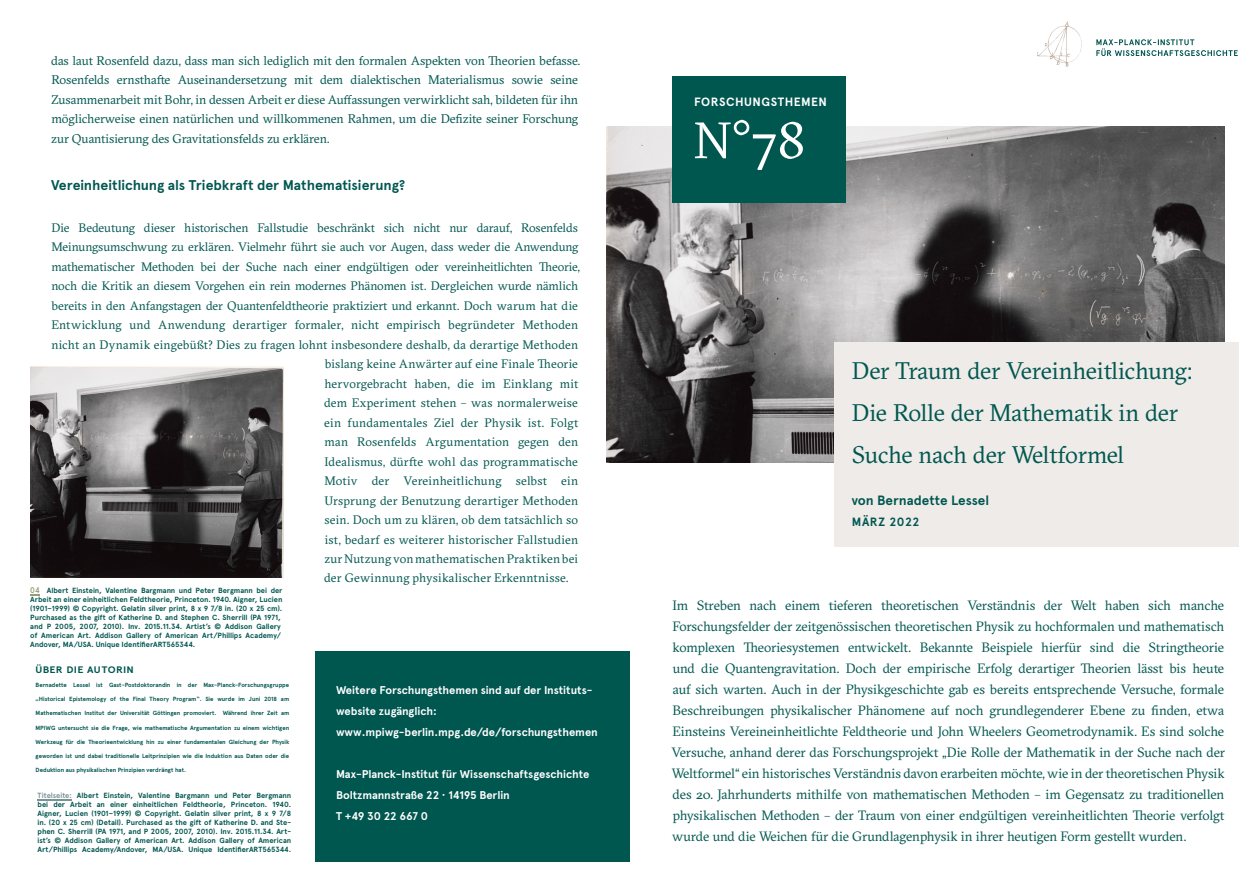
<style>
.page{position:relative;width:1259px;height:893px;background:#fff}
.page>*{position:absolute;margin:0;border:0;box-sizing:border-box;transform-origin:0 0}
.t1{font:51px "GT Sectra";color:#fff}
.t2{font:24px/42px "GT Sectra";letter-spacing:-.015em;color:#005750}
.t3{font:700 14.1px "Apercu Pro";color:#005750}
.t4{font:13.5px/21px "GT Sectra";letter-spacing:-.01em;color:#005750;text-align:justify}
.t5{font:700 13.5px "Apercu Pro";color:#005750}
.t6{font:12.6px/19.5px "GT Sectra";letter-spacing:-.01em;color:#005750}
.t7{font:12.3px "GT Sectra";color:#005750}
.t8{font:700 12px "Apercu Pro";letter-spacing:.045em;color:#fff}
.t9{font:700 12px "Apercu Pro";letter-spacing:.045em;color:#005750}
.t10{font:700 11.25px/21px "Apercu Pro";letter-spacing:-.005em;color:#fff}
.t11{font:700 9.45px "Apercu Pro";letter-spacing:.03em;color:#005750;scale:1.11 1}
.t12{font:700 7.5px/9px "Apercu Pro";letter-spacing:-.005em;color:#005750;text-align:justify}
.t13{font:700 6px "Apercu Pro";letter-spacing:-.005em;color:#005750}
.s1{font-size:8.25px;color:#949e77}
.s2{color:#789395}
</style>
<div class="page">
<img style="left:606px;top:127px;width:619px;height:336px">
<div style="left:315px;top:652px;width:314px;height:210px;background:#005750"></div>
<svg style="left:1096px;top:39px;width:141px;height:17px"></svg>
<svg style="left:1037px;top:21px;width:44px;height:46px"></svg>
<div style="left:672px;top:77px;width:173px;height:126px;background:#005750"></div>
<div style="left:835px;top:342px;width:403px;height:205px;background:#efebe8"></div>
<hr style="left:38px;top:799px;width:34px;height:1px;background:#789395">
<img style="left:30px;top:366px;width:253px;height:211px">
<p class="t6" style="left:51px;top:51px;width:530px">das laut Rosenfeld dazu, dass man sich lediglich mit den formalen Aspekten von Theorien befasse.<br>Rosenfelds ernsthafte Auseinandersetzung mit dem dialektischen Materialismus sowie seine Zusammenarbeit mit Bohr, in dessen Arbeit er diese Auffassungen verwirklicht sah, bildeten für ihn möglicherweise einen natürlichen und willkommenen Rahmen, um die Defizite seiner Forschung zur Quantisierung des Gravitationsfelds zu erklären.</p>
<p class="t3" style="left:51px;top:174px;width:356px">Vereinheitlichung als Triebkraft der Mathematisierung?</p>
<p class="t7" style="left:51px;top:220px;width:528px">Die Bedeutung dieser historischen Fallstudie beschränkt sich nicht nur darauf, Rosenfelds</p>
<p class="t7" style="left:51px;top:240px;width:528px">Meinungsumschwung zu erklären. Vielmehr führt sie auch vor Augen, dass weder die Anwendung</p>
<p class="t7" style="left:51px;top:259px;width:530px">mathematischer Methoden bei der Suche nach einer endgültigen oder vereinheitlichten Theorie,</p>
<p class="t7" style="left:51px;top:279px;width:528px">noch die Kritik an diesem Vorgehen ein rein modernes Phänomen ist. Dergleichen wurde nämlich</p>
<p class="t7" style="left:52px;top:298px;width:528px">bereits in den Anfangstagen der Quantenfeldtheorie praktiziert und erkannt. Doch warum hat die</p>
<p class="t7" style="left:51px;top:318px;width:528px">Entwicklung und Anwendung derartiger formaler, nicht empirisch begründeter Methoden</p>
<p class="t7" style="left:51px;top:337px;width:528px">nicht an Dynamik eingebüßt? Dies zu fragen lohnt insbesondere deshalb, da derartige Methoden</p>
<p class="t7" style="left:325px;top:357px;width:255px">bislang keine Anwärter auf eine Finale Theorie</p>
<p class="t7" style="left:324px;top:376px;width:255px">hervorgebracht haben, die im Einklang mit</p>
<p class="t7" style="left:324px;top:396px;width:255px">dem Experiment stehen – was normalerweise</p>
<p class="t7" style="left:324px;top:415px;width:256px">ein fundamentales Ziel der Physik ist. Folgt</p>
<p class="t7" style="left:324px;top:435px;width:255px">man Rosenfelds Argumentation gegen den</p>
<p class="t7" style="left:324px;top:454px;width:255px">Idealismus, dürfte wohl das programmatische</p>
<p class="t7" style="left:324px;top:474px;width:255px">Motiv der Vereinheitlichung selbst ein</p>
<p class="t7" style="left:324px;top:493px;width:255px">Ursprung der Benutzung derartiger Methoden</p>
<p class="t7" style="left:324px;top:513px;width:255px">sein. Doch um zu klären, ob dem tatsächlich so</p>
<p class="t7" style="left:325px;top:532px;width:255px">ist, bedarf es weiterer historischer Fallstudien</p>
<p class="t7" style="left:324px;top:552px;width:255px">zur Nutzung von mathematischen Praktiken bei</p>
<p class="t7" style="left:324px;top:571px;width:246px">der Gewinnung physikalischer Erkenntnisse.</p>
<p class="t12" style="left:30px;top:586px;width:254px;text-align:left"><span class="s1">04</span> Albert Einstein, Valentine Bargmann und Peter Bergmann bei der Arbeit an einer einheitlichen Feldtheorie, Princeton. 1940. Aigner, Lucien (1901–1999) © Copyright. Gelatin silver print, 8 x 9 7/8 in. (20 x 25 cm).<br>Purchased as the gift of Katherine D. and Stephen C. Sherrill (PA 1971, and P 2005, 2007, 2010). Inv. 2015.11.34. Artist’s © Addison Gallery of American Art. Addison Gallery of American Art/Phillips Academy/ Andover, MA/USA. Unique IdentifierART565344.</p>
<p class="t11" style="left:36px;top:662px;width:90px">ÜBER DIE AUTORIN</p>
<p class="t13" style="left:36px;top:680px;width:255px">Bernadette Lessel ist Gast-Postdoktorandin in der Max-Planck-Forschungsgruppe</p>
<p class="t13" style="left:36px;top:694px;width:255px">„Historical Epistemology of the Final Theory Program“. Sie wurde im Juni 2018 am</p>
<p class="t13" style="left:36px;top:709px;width:255px">Mathematischen Institut der Universität Göttingen promoviert. Während ihrer Zeit am</p>
<p class="t13" style="left:36px;top:723px;width:255px">MPIWG untersucht sie die Frage, wie mathematische Argumentation zu einem wichtigen</p>
<p class="t13" style="left:36px;top:737px;width:255px">Werkzeug für die Theorieentwicklung hin zu einer fundamentalen Gleichung der Physik</p>
<p class="t13" style="left:36px;top:751px;width:255px">geworden ist und dabei traditionelle Leitprinzipien wie die Induktion aus Daten oder die</p>
<p class="t13" style="left:36px;top:766px;width:152px">Deduktion aus physikalischen Prinzipien verdrängt hat.</p>
<p class="t12" style="left:38px;top:790px;width:255px"><span class="s2">Titelseite:</span> Albert Einstein, Valentine Bargmann und Peter Bergmann bei der Arbeit an einer einheitlichen Feldtheorie, Princeton. 1940.<br>Aigner, Lucien (1901–1999) © Copyright. Gelatin silver print, 8 x 9 7/8 in. (20 x 25 cm) (Detail). Purchased as the gift of Katherine D. and Ste&shy;phen C. Sherrill (PA 1971, and P 2005, 2007, 2010). Inv. 2015.11.34. Art&shy;ist’s © Addison Gallery of American Art. Addison Gallery of American Art/Phillips Academy/Andover, MA/USA. Unique IdentifierART565344.</p>
<p class="t10" style="left:336px;top:678px;width:263px">Weitere Forschungsthemen sind auf der Instituts&shy;website zugänglich: www.mpiwg-berlin.mpg.de/de/forschungsthemen</p>
<p class="t10" style="left:336px;top:762px;width:255px">Max-Planck-Institut für Wissenschaftsgeschichte<br>Boltzmannstraße 22 · 14195 Berlin<br>T +49 30 22 667 0</p>
<p class="t8" style="left:694px;top:92px;width:134px">FORSCHUNGSTHEMEN</p>
<h1 class="t1" style="left:693px;top:112px;width:114px">N°78</h1>
<h2 class="t2" style="left:852px;top:350px;width:342px">Der Traum der Vereinheitlichung:<br>Die Rolle der Mathematik in der<br>Suche nach der Weltformel</h2>
<p class="t5" style="left:852px;top:490px;width:139px">von Bernadette Lessel</p>
<p class="t9" style="left:852px;top:512px;width:69px">MÄRZ 2022</p>
<p class="t4" style="left:671px;top:595px;width:555px">Im Streben nach einem tieferen theoretischen Verständnis der Welt haben sich manche Forschungsfelder der zeitgenössischen theoretischen Physik zu hochformalen und mathematisch komplexen Theoriesystemen entwickelt. Bekannte Beispiele hierfür sind die Stringtheorie und die Quantengravitation. Doch der empirische Erfolg derartiger Theorien lässt bis heute auf sich warten. Auch in der Physikgeschichte gab es bereits entsprechende Versuche, formale Beschreibungen physikalischer Phänomene auf noch grundlegenderer Ebene zu finden, etwa Einsteins Vereineinheitlichte Feldtheorie und John Wheelers Geometrodynamik. Es sind solche Versuche, anhand derer das Forschungsprojekt „Die Rolle der Mathematik in der Suche nach der Weltformel“ ein historisches Verständnis davon erarbeiten möchte, wie in der theoretischen Physik des 20. Jahrhunderts mithilfe von mathematischen Methoden – im Gegensatz zu traditionellen physikalischen Methoden – der Traum von einer endgültigen vereinheitlichten Theorie verfolgt wurde und die Weichen für die Grundlagenphysik in ihrer heutigen Form gestellt wurden.</p>
</div>
